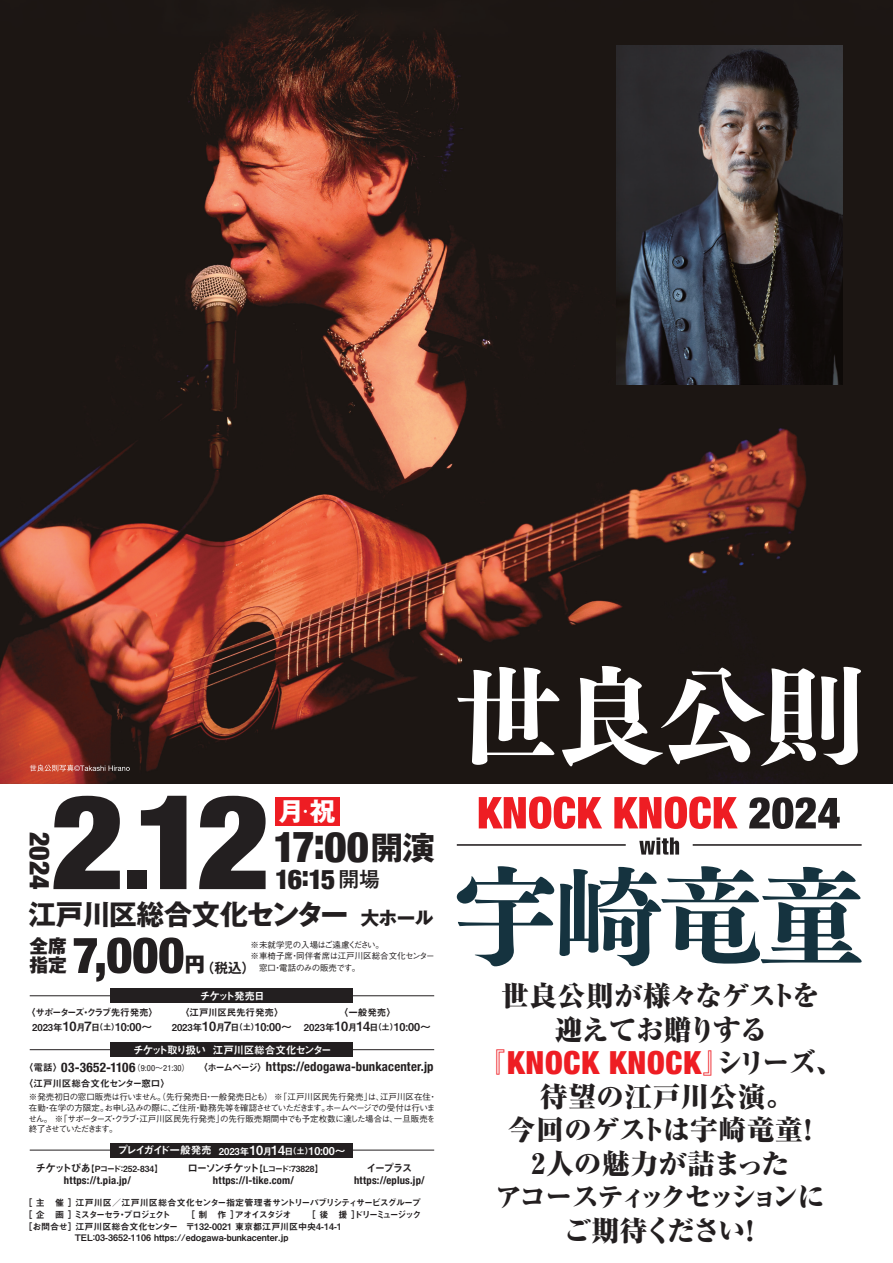
<style>
.page{position:relative;width:893px;height:1263px;background:#fff}
.page>*{position:absolute;margin:0;border:0;box-sizing:border-box;transform-origin:0 0}
.t1{font:900 condensed 131.85px "Helvetica Neue";color:#231f20;scale:1.08 1}
.t2{font:900 condensed 50.1px "Helvetica Neue";color:#231f20}
.t3{font:900 condensed 42.6px "Helvetica Neue";color:#231f20}
.t4{font:700 32.1px "Gothic MB101 Pro";color:#231f20}
.t5{font:900 condensed 31.8px "Helvetica Neue";letter-spacing:.025em;color:#ee1d23}
.t6{font:700 27.9px "Gothic MB101 Pro";letter-spacing:-.03em;color:#231f20}
.t7{font:900 condensed 27.9px "Helvetica Neue";color:#231f20}
.t8{font:800 expanded 27.6px/33.5px "Ryumin Pro";letter-spacing:-.015em;color:#231f20;text-align:center}
.t9{font:900 condensed 27.45px "Helvetica Neue";color:#231f20}
.t10{font:700 25.35px "Gothic MB101 Pro";color:#fff}
.t11{font:500 20.7px "Gothic MB101 Pro";color:#231f20}
.t12{font:800 18.6px/18.6px "Gothic MB101 Pro";color:#231f20}
.t13{font:700 13.65px "Gothic MB101 Pro De";color:#231f20}
.t14{font:700 condensed 13.35px "Helvetica Neue";letter-spacing:.025em;color:#231f20}
.t15{font:700 condensed 12.75px "Helvetica Neue";letter-spacing:.01em;color:#231f20}
.t16{font:700 condensed 10.65px "Helvetica Neue";letter-spacing:.02em;color:#231f20}
.t17{font:10.65px "Midashi Go Pr 6 MB31";letter-spacing:-.115em;color:#fff}
.t18{font:10.65px "Midashi Go Pr 6 MB31";letter-spacing:-.09em;color:#fff}
.t19{font:10.65px "Midashi Go Pr 6 MB31";letter-spacing:-.18em;color:#231f20}
.t20{font:9.6px/14.5px "Midashi Go Pr 6 MB31";letter-spacing:-.01em;color:#231f20;text-align:center}
.t21{font:9.6px/14.5px "Midashi Go Pr 6 MB31";letter-spacing:-.065em;color:#231f20;text-align:center}
.t22{font:9px "Midashi Go Pr 6 MB31";color:#231f20}
.t23{font:9px "Midashi Go Pr 6 MB31";letter-spacing:-.07em;color:#231f20}
.t24{font:9px "Midashi Go Pr 6 MB31";letter-spacing:-.15em;color:#231f20}
.t25{font:500 8.55px/10.6px "Gothic BBB Pro";letter-spacing:-.03em;color:#231f20}
.t26{font:8.55px "Midashi Go Pr 6 MB31";color:#231f20}
.s1{font-weight:300}
.s2{font-size:18.6px}
.s3{font-family:"Gothic MB101 Pro";font-weight:800;font-size:20.25px}
.s4{font-size:12.75px}
.s5{font-size:8.25px}
.s6{font-size:10.8px}
.s7{font-family:"Midashi Go Pr 6 MB31";font-weight:400;font-stretch:normal;font-size:9.6px}
.s8{font-family:"Gothic BBB Pro";font-weight:500;font-stretch:normal;font-size:8.55px}
.s9{font-family:"Helvetica Neue LT Std";font-weight:400;font-size:8.55px}
.s10{font-size:9.6px}
.s11{font-size:10.65px}
.s12{font-family:"Gothic MB101 Pro";font-weight:700;font-stretch:normal;font-size:27.6px}
.s13{font-family:"Ryumin Pro";font-weight:800;font-stretch:expanded;font-size:27.6px;color:#231f20}
</style>
<div class="page">
<img style="left:0;top:0;width:893px;height:783px">
<svg style="left:457px;top:666px;width:404px;height:100px"></svg>
<svg style="left:457px;top:866px;width:405px;height:100px"></svg>
<svg style="left:30px;top:764px;width:100px;height:7px"></svg>
<img style="left:617px;top:46px;width:225px;height:338px">
<svg style="left:639px;top:837px;width:40px;height:17px"></svg>
<hr style="left:693px;top:844px;width:169px;height:2px;background:#231f20">
<hr style="left:457px;top:844px;width:169px;height:2px;background:#231f20">
<svg style="left:479px;top:796px;width:123px;height:33px"></svg>
<svg style="left:614px;top:796px;width:124px;height:33px"></svg>
<svg style="left:749px;top:797px;width:91px;height:32px"></svg>
<div style="left:275px;top:797px;width:65px;height:28px;background:#ee1d23"></div>
<div style="left:127px;top:871px;width:20px;height:18px;background:#231f20"></div>
<hr style="left:30px;top:995px;width:404px;height:1px;background:#231f20">
<div style="left:111px;top:988px;width:242px;height:15px;background:#231f20"></div>
<hr style="left:30px;top:1049px;width:404px;height:1px;background:#231f20">
<div style="left:111px;top:1042px;width:242px;height:15px;background:#231f20"></div>
<hr style="left:30px;top:1150px;width:404px;height:1px;background:#231f20">
<div style="left:111px;top:1143px;width:242px;height:14px;background:#231f20"></div>
<h1 class="t1" style="left:51px;top:734px;width:205px">212</h1>
<h3 class="t10" style="left:278px;top:790px;width:58px">月<span class="s1">・</span>祝</h3>
<h3 class="t4" style="left:371px;top:821px;width:66px">開演</h3>
<h3 class="t6" style="left:28px;top:891px;width:406px">江戸川区総合文化センター <span class="s2">大ホール</span></h3>
<h3 class="t12" style="left:29px;top:935px;width:39px">全席指定</h3>
<h2 class="t2" style="left:73px;top:914px;width:113px">7,000</h2>
<h3 class="t3" style="left:273px;top:812px;width:97px">17:00</h3>
<h3 class="t9" style="left:275px;top:857px;width:62px">16:15</h3>
<h3 class="t7" style="left:63px;top:832px;width:59px;rotate:90deg">2024</h3>
<h3 class="t11" style="left:338px;top:862px;width:43px">開場</h3>
<p class="t25" style="left:251px;top:937px;width:185px;line-height:11.7px">※未就学児の入場はご遠慮ください。<br>※車椅子席・同伴者席は江戸川区総合文化センター　窓口・電話のみの販売です。</p>
<h3 class="t13" style="left:185px;top:956px;width:72px"><span class="s3">円</span>（税込）</h3>
<p class="t18" style="left:200px;top:987px;width:66px">チケット発売日</p>
<p class="t21" style="left:26px;top:1005px;width:134px">〈サポーターズ・クラブ先行発売〉<br>2023年<span class="s4">10</span>月<span class="s4">7</span>日<span class="s5">（土）</span><span class="s6">10:00～</span></p>
<p class="t20" style="left:172px;top:1005px;width:122px">〈江戸川区民先行発売〉<br>2023年<span class="s4">10</span>月<span class="s4">7</span>日<span class="s5">（土）</span><span class="s6">10:00～</span></p>
<p class="t20" style="left:304px;top:1005px;width:128px">〈一般発売〉<br>2023年<span class="s4">10</span>月<span class="s4">14</span>日<span class="s5">（土）</span><span class="s6">10:00～</span></p>
<p class="t18" style="left:133px;top:1041px;width:200px">チケット取り扱い 江戸川区総合文化センター</p>
<h3 class="t14" style="left:24px;top:1056px;width:168px"><span class="s7">〈電話〉</span>03-3652-1106<span class="s8">（</span><span class="s9">9:00</span><span class="s8">～</span><span class="s9">21:30</span><span class="s8">）</span></h3>
<p class="t20" style="left:24px;top:1076px;width:148px">〈江戸川区総合文化センター窓口〉</p>
<h3 class="t15" style="left:198px;top:1056px;width:237px"><span class="s7">〈ホームページ〉</span>https://edogawa-bunkacenter.jp</h3>
<p class="t25" style="left:28px;top:1090px;width:410px">※発売初日の窓口販売は行いません。（先行発売日・一般発売日とも） ※「江戸川区民先行発売」は、江戸川区在住・在勤・在学の方限定。お申し込みの際に、ご住所・勤務先等を確認させていただきます。ホームページでの受付は行いません。 ※「サポーターズ・クラブ・江戸川区民先行発売」の先行販売期間中でも予定枚数に達した場合は、一旦販売を終了させていただきます。</p>
<p class="t17" style="left:117px;top:1141px;width:230px">プレイガイド一般発売 <span class="s10">2023年</span><span class="s4">10</span><span class="s10">月</span><span class="s4">14</span><span class="s10">日</span><span class="s5">（土）</span><span class="s6">10:00～</span></p>
<p class="t26" style="left:36px;top:1161px;width:129px"><span class="s11">チケットぴあ</span>【Pコード：252-834】</p>
<p class="t26" style="left:188px;top:1161px;width:137px"><span class="s11">ローソンチケット</span>【 Lコード：73828】</p>
<p class="t19" style="left:366px;top:1159px;width:48px">イープラス</p>
<p class="t16" style="left:64px;top:1171px;width:68px">https://t.pia.jp/</p>
<p class="t16" style="left:213px;top:1171px;width:83px">https://l-tike.com/</p>
<p class="t16" style="left:354px;top:1171px;width:72px">https://eplus.jp/</p>
<p class="t23" style="left:23px;top:1196px;width:399px">［主 催］江戸川区／江戸川区総合文化センター指定管理者サントリーパブリシティサービスグループ</p>
<p class="t24" style="left:23px;top:1207px;width:399px">［企 画］ミスターセラ・プロジェクト 　［制 作］アオイスタジオ 　［後 援］ドリーミュージック</p>
<p class="t22" style="left:24px;top:1219px;width:320px">［お問合せ］江戸川区総合文化センター　〒132-0021 東京都江戸川区中央4-14-1</p>
<p class="t22" style="left:28px;top:1231px;width:262px">　　　　 TEL：03-3652-1106 https://edogawa-bunkacenter.jp</p>
<h3 class="t8" style="left:502px;top:977px;width:320px">世良公則が様々なゲストを迎えてお贈りする</h3>
<h3 class="t5" style="left:478px;top:1036px;width:367px"><span class="s12">『</span>KNOCK KNOCK<span class="s12">』</span><span class="s13">シリーズ、</span></h3>
<h3 class="t8" style="left:495px;top:1078px;width:332px">待望の江戸川公演。<br>今回のゲストは宇崎竜童！<br>2人の魅力が詰まった<br>アコースティックセッションにご期待ください！</h3>
</div>
